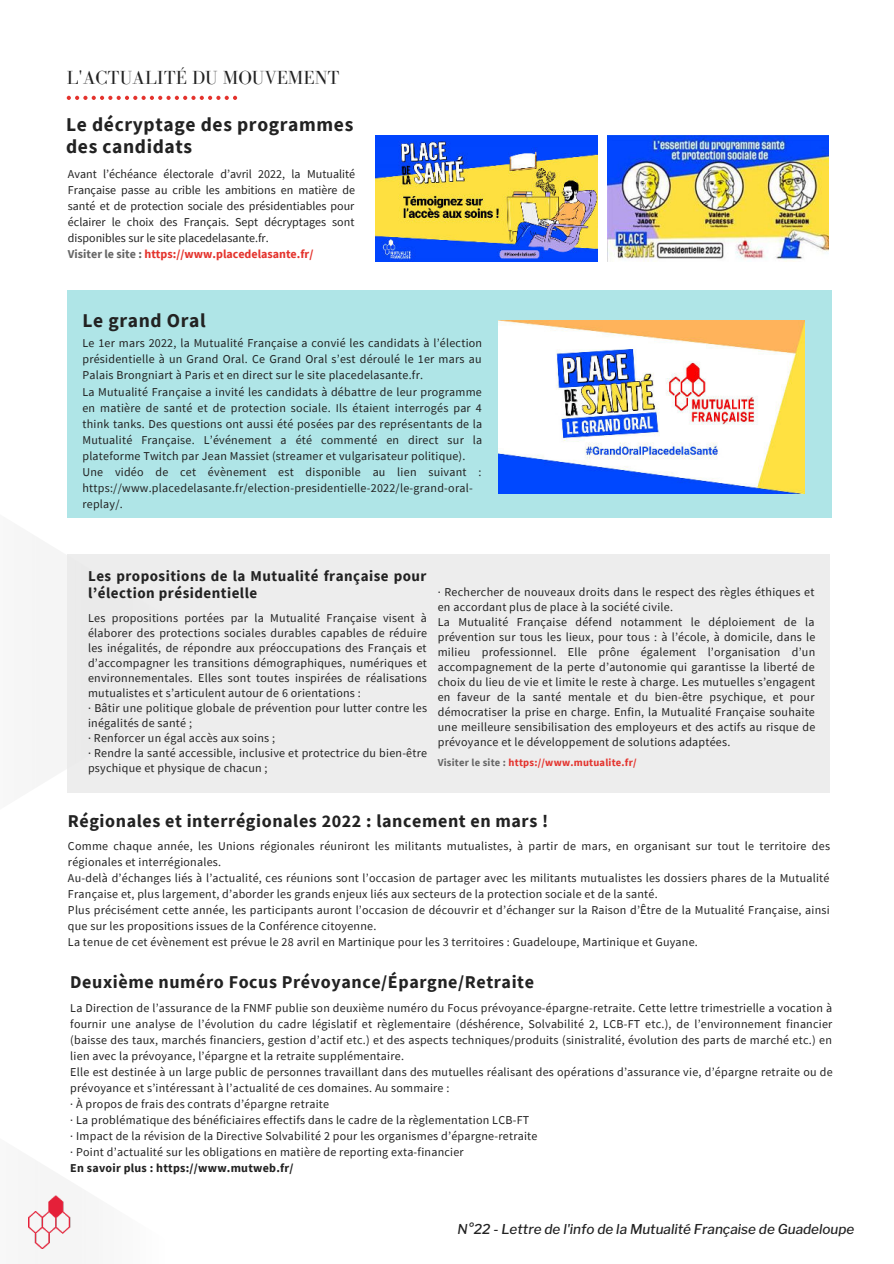
<style>
.page{position:relative;width:894px;height:1264px;background:#fff}
.page>*{position:absolute;margin:0;border:0;box-sizing:border-box;transform-origin:0 0}
.t1{font:700 19.5px/21.5px "Source Sans Pro";letter-spacing:.03em;color:#222}
.t2{font:19.5px "Bodoni FLF";color:#222}
.t3{font:700 18px "Source Sans Pro";letter-spacing:.03em;color:#222}
.t4{font:700 15px/17px "Source Sans Pro";letter-spacing:.03em;color:#222}
.t5{font:italic 500 13.5px "Libre Franklin";color:#222}
.t6{font:12px/16px "Source Sans Pro";letter-spacing:.02em;color:#222}
.t7{font:12px/16px "Source Sans Pro";color:#222}
.t8{font:700 12px "Source Sans Pro";letter-spacing:.02em;color:#222}
.t9{font:700 10.5px "Source Sans Pro";letter-spacing:.02em;color:#e4332d}
.s1{font-weight:700;color:#666}
.s2{font-weight:700;color:#e4332d}
.s3{color:#666}
</style>
<div class="page">
<img style="left:29px;top:1195px;width:41px;height:53px">
<svg style="left:67px;top:96px;width:170px;height:4px"></svg>
<div style="left:67px;top:554px;width:763px;height:239px;background:#ededed"></div>
<div style="left:67px;top:291px;width:764px;height:227px;background:#afe5e7"></div>
<img style="left:375px;top:136px;width:222px;height:125px">
<img style="left:607px;top:136px;width:221px;height:125px">
<img style="left:498px;top:321px;width:306px;height:172px">
<h1 class="t2" style="left:67px;top:67px;width:274px">L'ACTUALITÉ DU MOUVEMENT</h1>
<h1 class="t1" style="left:66px;top:114px;width:288px">Le décryptage des programmes des candidats</h1>
<p class="t7" style="left:68px;top:166px;width:289px">Avant l’échéance électorale d’avril 2022, la Mutualité Française passe au crible les ambitions en matière de santé et de protection sociale des présidentiables pour éclairer le choix des Français. Sept décryptages sont disponibles sur le site placedelasante.fr.<br><span class="s1">Visiter le site :</span> <span class="s2">https://www.placedelasante.fr/</span></p>
<h1 class="t1" style="left:82px;top:310px;width:125px">Le grand Oral</h1>
<p class="t6" style="left:82px;top:335px;width:401px">Le 1er mars 2022, la Mutualité Française a convié les candidats à l’élection présidentielle à un Grand Oral. Ce Grand Oral s’est déroulé le 1er mars au Palais Brongniart à Paris et en direct sur le site placedelasante.fr.<br>La Mutualité Française a invité les candidats à débattre de leur programme en matière de santé et de protection sociale. Ils étaient interrogés par 4 think tanks. Des questions ont aussi été posées par des représentants de la Mutualité Française. L’événement a été commenté en direct sur la plateforme Twitch par Jean Massiet (streamer et vulgarisateur politique).<br>Une vidéo de cet évènement est disponible au lien suivant : https://www.placedelasante.fr/election-presidentielle-2022/le-grand-oral&shy;replay/.</p>
<p class="t4" style="left:88px;top:567px;width:340px">Les propositions de la Mutualité française pour l’élection présidentielle</p>
<p class="t6" style="left:88px;top:610px;width:340px;line-height:15px">Les propositions portées par la Mutualité Française visent à élaborer des protections sociales durables capables de réduire les inégalités, de répondre aux préoccupations des Français et d’accompagner les transitions démographiques, numériques et environnementales. Elles sont toutes inspirées de réalisations mutualistes et s’articulent autour de 6 orientations :<br>· Bâtir une politique globale de prévention pour lutter contre les inégalités de santé ;<br>· Renforcer un égal accès aux soins ;<br>· Rendre la santé accessible, inclusive et protectrice du bien-être psychique et physique de chacun ;</p>
<p class="t6" style="left:437px;top:584px;width:379px;line-height:15px">· Rechercher de nouveaux droits dans le respect des règles éthiques et en accordant plus de place à la société civile.<br>La Mutualité Française défend notamment le déploiement de la prévention sur tous les lieux, pour tous : à l’école, à domicile, dans le milieu professionnel. Elle prône également l’organisation d’un accompagnement de la perte d’autonomie qui garantisse la liberté de choix du lieu de vie et limite le reste à charge. Les mutuelles s’engagent en faveur de la santé mentale et du bien-être psychique, et pour démocratiser la prise en charge. Enfin, la Mutualité Française souhaite une meilleure sensibilisation des employeurs et des actifs au risque de prévoyance et le développement de solutions adaptées.</p>
<p class="t9" style="left:437px;top:755px;width:200px"><span class="s3">Visiter le site :</span> https://www.mutualite.fr/</p>
<h2 class="t3" style="left:68px;top:808px;width:481px">Régionales et interrégionales 2022 : lancement en mars !</h2>
<p class="t6" style="left:68px;top:837px;width:763px">Comme chaque année, les Unions régionales réuniront les militants mutualistes, à partir de mars, en organisant sur tout le territoire des régionales et interrégionales.<br>Au-delà d’échanges liés à l’actualité, ces réunions sont l’occasion de partager avec les militants mutualistes les dossiers phares de la Mutualité Française et, plus largement, d’aborder les grands enjeux liés aux secteurs de la protection sociale et de la santé.<br>Plus précisément cette année, les participants auront l’occasion de découvrir et d’échanger sur la Raison d’Être de la Mutualité Française, ainsi que sur les propositions issues de la Conférence citoyenne.<br>La tenue de cet évènement est prévue le 28 avril en Martinique pour les 3 territoires : Guadeloupe, Martinique et Guyane.</p>
<h2 class="t3" style="left:70px;top:969px;width:465px">Deuxième numéro Focus Prévoyance/Épargne/Retraite</h2>
<p class="t6" style="left:70px;top:1000px;width:763px">La Direction de l’assurance de la FNMF publie son deuxième numéro du Focus prévoyance-épargne-retraite. Cette lettre trimestrielle a vocation à fournir une analyse de l’évolution du cadre législatif et règlementaire (déshérence, Solvabilité 2, LCB-FT etc.), de l’environnement financier (baisse des taux, marchés financiers, gestion d’actif etc.) et des aspects techniques/produits (sinistralité, évolution des parts de marché etc.) en lien avec la prévoyance, l’épargne et la retraite supplémentaire.<br>Elle est destinée à un large public de personnes travaillant dans des mutuelles réalisant des opérations d’assurance vie, d’épargne retraite ou de prévoyance et s’intéressant à l’actualité de ces domaines. Au sommaire :<br>· À propos de frais des contrats d’épargne retraite<br>· La problématique des bénéficiaires effectifs dans le cadre de la règlementation LCB-FT<br>· Impact de la révision de la Directive Solvabilité 2 pour les organismes d’épargne-retraite<br>· Point d’actualité sur les obligations en matière de reporting exta-financier</p>
<p class="t8" style="left:70px;top:1160px;width:225px">En savoir plus : https://www.mutweb.fr/</p>
<p class="t5" style="left:457px;top:1221px;width:398px">N°22 - Lettre de l'info de la Mutualité Française de Guadeloupe</p>
</div>
